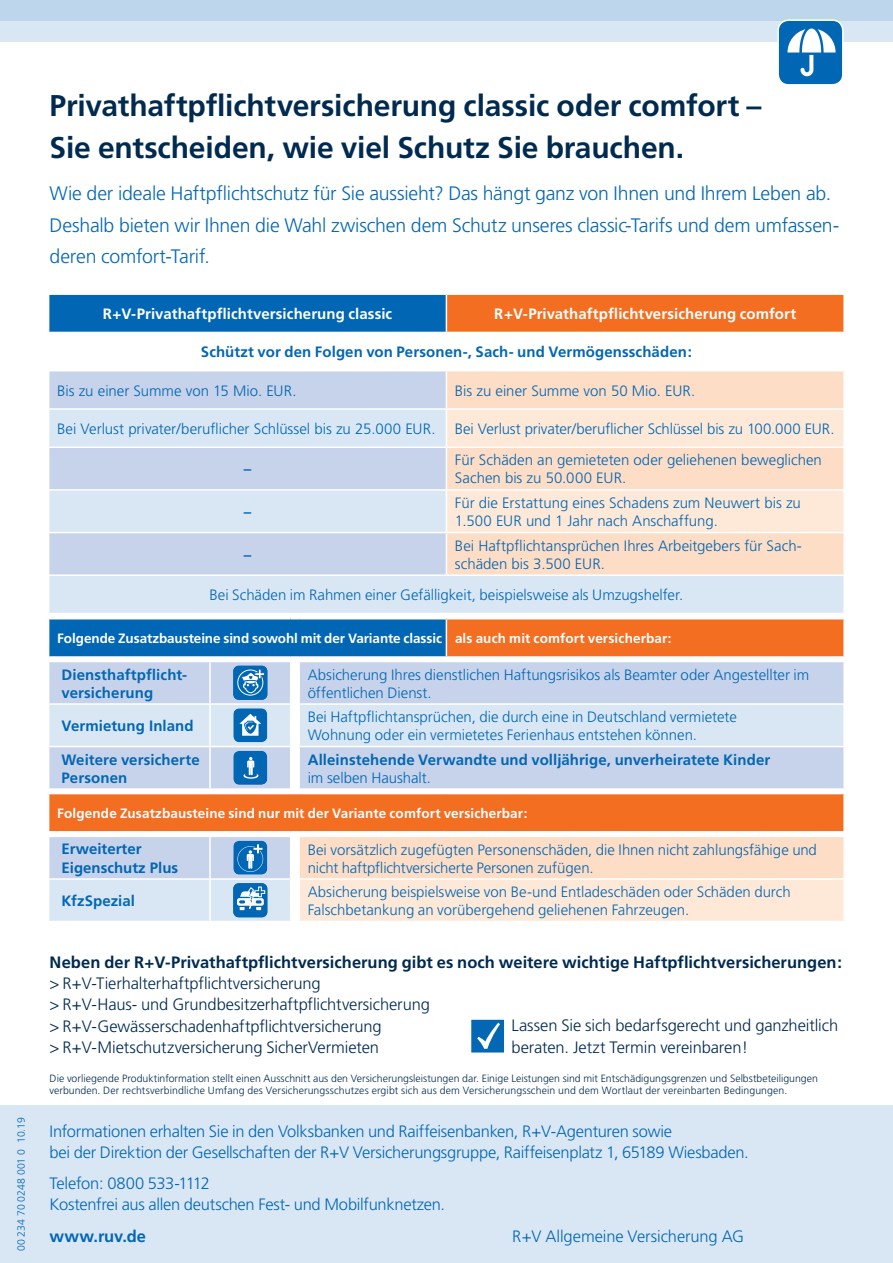
<style>
.page{position:relative;width:893px;height:1263px;background:#fff}
.page>*{position:absolute;margin:0;border:0;box-sizing:border-box;transform-origin:0 0}
.t1{font:700 30px/42.2px "Frutiger";letter-spacing:-.005em;color:#002a50}
.t2{font:300 19.5px/31.5px "Frutiger";letter-spacing:-.01em;color:#0367b3}
.t3{font:300 16.5px/21px "Frutiger";letter-spacing:-.015em;color:#0367b3}
.t4{font:300 16.5px/21px "Frutiger";letter-spacing:-.005em;color:#002a50}
.t5{font:700 16.5px "Frutiger";color:#002a50}
.t6{font:700 16.5px "Frutiger";letter-spacing:-.005em;color:#0367b3}
.t7{font:300 15px/18px "Frutiger";color:#0367b3}
.t8{font:300 15px/18px "Frutiger";color:#0166b3}
.t9{font:700 15px/18px "Frutiger";letter-spacing:.005em;color:#0367b3}
.t10{font:700 15px "Frutiger";letter-spacing:.005em;color:#fff}
.t11{font:700 15px/18.1px "Frutiger";color:#0166b3}
.t12{font:700 13.5px "Frutiger";letter-spacing:.005em;color:#fff}
.t13{font:300 10.5px/12.6px "Frutiger";letter-spacing:.005em;color:#002a50}
.t14{font:300 10.5px "Frutiger";color:#0367b3}
</style>
<div class="page">
<div style="left:0;top:1105px;width:893px;height:158px;background:#d9e7f5"></div>
<svg style="left:49px;top:619px;width:794px;height:37px;background:#7b6c6c"></svg>
<hr style="left:446px;top:619px;width:1px;height:37px;background:#fff">
<svg style="left:48px;top:656px;width:797px;height:265px;background:#ddcecb"></svg>
<div style="left:49px;top:294px;width:397px;height:38px;background:#0166b3"></div>
<div style="left:446px;top:294px;width:398px;height:38px;background:#f36e21"></div>
<div style="left:49px;top:371px;width:397px;height:38px;background:#c7d3eb"></div>
<div style="left:447px;top:371px;width:396px;height:203px;background:#fdddc6"></div>
<div style="left:49px;top:410px;width:397px;height:122px;background:#d9e7f5"></div>
<svg style="left:447px;top:410px;width:396px;height:122px;background:#fde4d2"></svg>
<div style="left:49px;top:447px;width:397px;height:43px;background:#c7d3eb"></div>
<div style="left:49px;top:532px;width:397px;height:43px;background:#c7d3eb"></div>
<div style="left:49px;top:575px;width:795px;height:38px;background:#d9e7f5"></div>
<hr style="left:48px;top:293px;width:398px;height:2px;background:#fff">
<hr style="left:446px;top:293px;width:399px;height:2px;background:#fff">
<hr style="left:446px;top:295px;width:1px;height:37px;background:#fff">
<hr style="left:843px;top:295px;width:2px;height:37px;background:#fff">
<hr style="left:48px;top:408px;width:398px;height:2px;background:#fff">
<hr style="left:446px;top:408px;width:399px;height:2px;background:#fff">
<hr style="left:48px;top:446px;width:398px;height:2px;background:#fff">
<hr style="left:446px;top:446px;width:399px;height:2px;background:#fff">
<hr style="left:48px;top:489px;width:398px;height:2px;background:#fff">
<hr style="left:446px;top:489px;width:399px;height:2px;background:#fff">
<hr style="left:48px;top:532px;width:398px;height:1px;background:#fff">
<hr style="left:446px;top:532px;width:399px;height:1px;background:#fff">
<hr style="left:48px;top:574px;width:398px;height:2px;background:#fff">
<hr style="left:446px;top:574px;width:399px;height:2px;background:#fff">
<hr style="left:843px;top:576px;width:2px;height:37px;background:#fff">
<div style="left:0;top:0;width:893px;height:42px;background:#d9e7f5"></div>
<div style="left:0;top:0;width:893px;height:21px;background:#bdd6ec"></div>
<svg style="left:471px;top:1020px;width:33px;height:32px"></svg>
<svg style="left:780px;top:22px;width:61px;height:61px;background:#408cc5"></svg>
<div style="left:777px;top:19px;width:67px;height:67px;border:2px solid #fff;border-radius:11px"></div>
<h1 class="t1" style="left:50px;top:84px;width:713px">Privathaftpflichtversicherung classic oder comfort –<br>Sie entscheiden, wie viel Schutz Sie brauchen.</h1>
<h2 class="t2" style="left:50px;top:177px;width:791px">Wie der ideale Haftpflichtschutz für Sie aussieht? Das hängt ganz von Ihnen und Ihrem Leben ab.<br>Deshalb bieten wir Ihnen die Wahl zwischen dem Schutz unseres classic-Tarifs und dem umfassen&shy;deren comfort-Tarif.</h2>
<p class="t10" style="left:103px;top:305px;width:291px">R+V-Privathaftpflichtversicherung classic</p>
<p class="t10" style="left:494px;top:305px;width:303px">R+V-Privathaftpflichtversicherung comfort</p>
<p class="t9" style="left:201px;top:343px;width:492px">Schützt vor den Folgen von Personen-, Sach- und Vermögensschäden:</p>
<p class="t8" style="left:57px;top:381px;width:241px">Bis zu einer Summe von 15 Mio. EUR.</p>
<p class="t8" style="left:455px;top:381px;width:242px">Bis zu einer Summe von 50 Mio. EUR.</p>
<p class="t8" style="left:57px;top:420px;width:380px">Bei Verlust privater/beruflicher Schlüssel bis zu 25.000 EUR.</p>
<p class="t8" style="left:455px;top:420px;width:381px">Bei Verlust privater/beruflicher Schlüssel bis zu 100.000 EUR.</p>
<p class="t11" style="left:244px;top:460px;width:9px">–</p>
<p class="t8" style="left:455px;top:451px;width:368px">Für Schäden an gemieteten oder geliehenen beweglichen<br>Sachen bis zu 50.000 EUR.</p>
<p class="t11" style="left:244px;top:503px;width:9px">–</p>
<p class="t8" style="left:455px;top:494px;width:347px">Für die Erstattung eines Schadens zum Neuwert bis zu<br>1.500 EUR und 1 Jahr nach Anschaffung.</p>
<p class="t8" style="left:455px;top:536px;width:348px">Bei Haftpflichtansprüchen Ihres Arbeitgebers für Sach&shy;schäden bis 3.500 EUR.</p>
<p class="t7" style="left:209px;top:586px;width:475px">Bei Schäden im Rahmen einer Gefälligkeit, beispielsweise als Umzugshelfer.</p>
<p class="t11" style="left:244px;top:545px;width:9px">–</p>
<p class="t12" style="left:57px;top:630px;width:616px">Folgende Zusatzbausteine sind sowohl mit der Variante classic als auch mit comfort versicherbar:</p>
<p class="t9" style="left:62px;top:665px;width:127px">Diensthaftpflicht&shy;versicherung</p>
<p class="t7" style="left:308px;top:665px;width:503px">Absicherung Ihres dienstlichen Haftungsrisikos als Beamter oder Angestellter im öffentlichen Dienst.</p>
<p class="t11" style="left:62px;top:717px;width:134px">Vermietung Inland</p>
<p class="t7" style="left:308px;top:708px;width:431px">Bei Haftpflichtansprüchen, die durch eine in Deutschland vermietete<br>Wohnung oder ein vermietetes Ferienhaus entstehen können.</p>
<p class="t9" style="left:62px;top:750px;width:140px">Weitere versicherte<br>Personen</p>
<p class="t9" style="left:308px;top:750px;width:464px">Alleinstehende Verwandte und volljährige, unverheiratete Kinder</p>
<p class="t7" style="left:308px;top:768px;width:125px">im selben Haushalt.</p>
<p class="t12" style="left:57px;top:805px;width:472px">Folgende Zusatzbausteine sind nur mit der Variante comfort versicherbar:</p>
<p class="t11" style="left:62px;top:840px;width:118px">Erweiterter<br>Eigenschutz Plus</p>
<p class="t7" style="left:308px;top:840px;width:511px">Bei vorsätzlich zugefügten Personenschäden, die Ihnen nicht zahlungsfähige und nicht haftpflichtversicherte Personen zufügen.</p>
<p class="t9" style="left:62px;top:892px;width:75px">KfzSpezial</p>
<p class="t7" style="left:308px;top:883px;width:484px">Absicherung beispielsweise von Be-und Entladeschäden oder Schäden durch<br>Falschbetankung an vorübergehend geliehenen Fahrzeugen.</p>
<p class="t5" style="left:50px;top:953px;width:794px">Neben der R+V-Privathaftpflichtversicherung gibt es noch weitere wichtige Haftpflichtversicherungen:</p>
<p class="t4" style="left:50px;top:973px;width:382px">&gt; R+V-Tierhalterhaftpflichtversicherung<br>&gt; R+V-Haus- und Grundbesitzerhaftpflichtversicherung &gt; R+V-Gewässerschadenhaftpflichtversicherung<br>&gt; R+V-Mietschutzversicherung SicherVermieten</p>
<p class="t4" style="left:511px;top:1015px;width:328px">Lassen Sie sich bedarfsgerecht und ganzheitlich beraten. Jetzt Termin vereinbaren!</p>
<p class="t13" style="left:50px;top:1072px;width:770px">Die vorliegende Produktinformation stellt einen Ausschnitt aus den Versicherungsleistungen dar. Einige Leistungen sind mit Entschädigungsgrenzen und Selbstbeteiligungen verbunden. Der rechtsverbindliche Umfang des Versicherungsschutzes ergibt sich aus dem Versicherungsschein und dem Wortlaut der vereinbarten Bedingungen.</p>
<p class="t14" style="left:15px;top:1251px;width:136px;rotate:-90deg">00 234 70 0248 001 0 10.19</p>
<p class="t3" style="left:50px;top:1120px;width:701px">Informationen erhalten Sie in den Volksbanken und Raiffeisenbanken, R+V-Agenturen sowie<br>bei der Direktion der Gesellschaften der R+V Versicherungsgruppe, Raiffeisenplatz 1, 65189 Wiesbaden.</p>
<p class="t3" style="left:50px;top:1173px;width:397px">Telefon: 0800 533-1112<br>Kostenfrei aus allen deutschen Fest- und Mobilfunknetzen.</p>
<p class="t6" style="left:50px;top:1226px;width:98px">www.ruv.de</p>
<p class="t3" style="left:512px;top:1226px;width:233px">R+V Allgemeine Versicherung AG</p>
</div>
